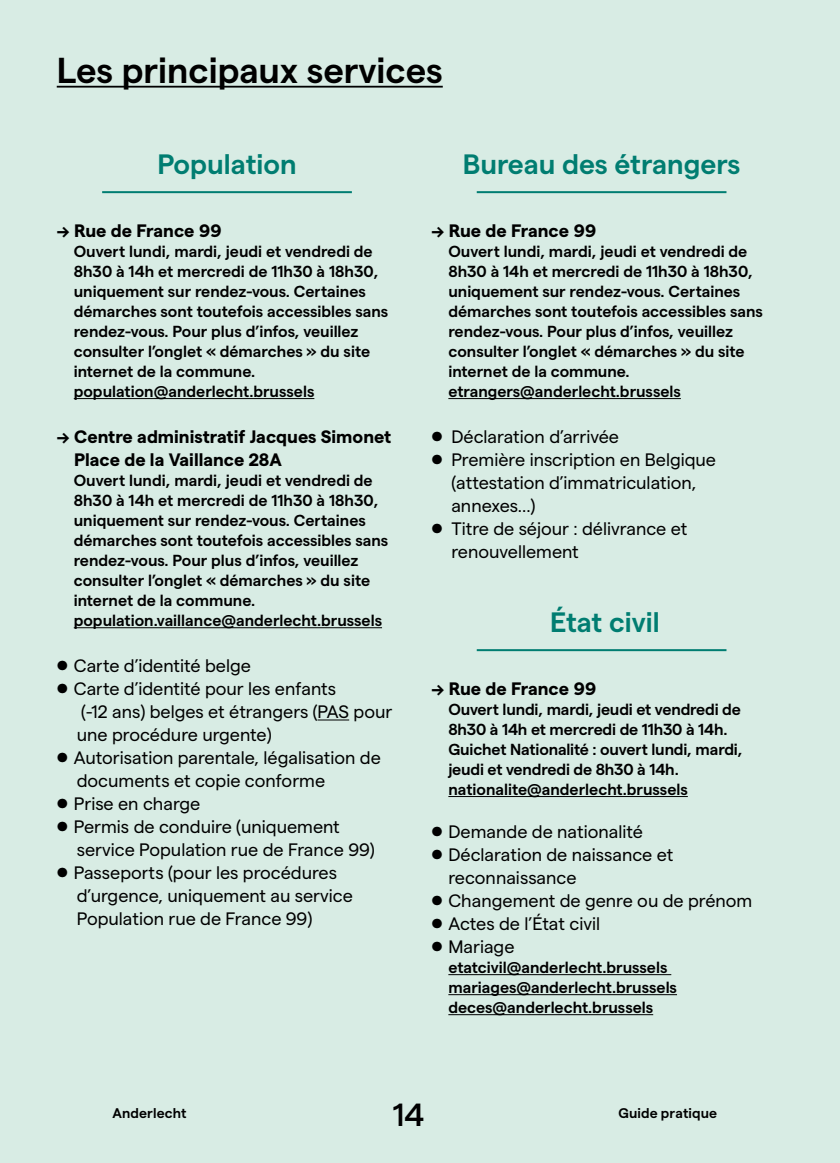
<style>
.page{position:relative;width:840px;height:1163px;background:#fff}
.page>*{position:absolute;margin:0;border:0;box-sizing:border-box;transform-origin:0 0}
.t1{font:600 36px "Matter SQ";color:#000}
.t2{font:500 32px "Matter SQ";color:#000}
.t3{font:600 28px "Matter SQ";color:#007d71}
.t4{font:18px/23px "Matter SQ";color:#000}
.t5{font:700 18px/23px "Matter SQ";color:#000}
.t6{font:600 16px/20px "Matter SQ";color:#000}
.t7{font:600 14px "Matter SQ";letter-spacing:.01em;color:#000}
.s1{font-weight:600;font-size:24px}
</style>
<div class="page">
<div style="left:0;top:0;width:839px;height:1162px;background:#d8ece4"></div>
<hr style="left:57px;top:86px;width:385px;height:2px;background:#000">
<hr style="left:102px;top:191px;width:249px;height:2px;background:#007d71">
<hr style="left:74px;top:398px;width:240px;height:1px;background:#000">
<hr style="left:74px;top:627px;width:308px;height:1px;background:#000">
<hr style="left:317px;top:719px;width:32px;height:1px;background:#000">
<hr style="left:476px;top:191px;width:250px;height:2px;background:#007d71">
<hr style="left:448px;top:398px;width:232px;height:1px;background:#000">
<hr style="left:476px;top:649px;width:250px;height:2px;background:#007d71">
<hr style="left:448px;top:796px;width:239px;height:1px;background:#000">
<hr style="left:448px;top:974px;width:223px;height:1px;background:#000">
<hr style="left:448px;top:994px;width:228px;height:1px;background:#000">
<hr style="left:448px;top:1014px;width:204px;height:1px;background:#000">
<h1 class="t1" style="left:57px;top:44px;width:387px">Les principaux services</h1>
<h3 class="t3" style="left:157px;top:144px;width:141px">Population</h3>
<h3 class="t3" style="left:462px;top:144px;width:279px">Bureau des étrangers</h3>
<p class="t5" style="left:57px;top:217px;width:166px">-&gt; Rue de France 99</p>
<p class="t6" style="left:74px;top:240px;width:316px">Ouvert lundi, mardi, jeudi et vendredi de 8h30 à 14h et mercredi de 11h30 à 18h30, uniquement sur rendez-vous. Certaines démarches sont toutefois accessibles sans rendez-vous. Pour plus d’infos, veuillez consulter l’onglet « démarches » du site internet de la commune. population@anderlecht.brussels</p>
<p class="t5" style="left:74px;top:423px;width:318px;text-indent:-17px">-&gt; Centre administratif Jacques Simonet<br>Place de la Vaillance 28A</p>
<p class="t6" style="left:74px;top:469px;width:316px">Ouvert lundi, mardi, jeudi et vendredi de 8h30 à 14h et mercredi de 11h30 à 18h30, uniquement sur rendez-vous. Certaines démarches sont toutefois accessibles sans rendez-vous. Pour plus d’infos, veuillez consulter l’onglet « démarches » du site internet de la commune. population.vaillance@anderlecht.brussels</p>
<p class="t4" style="left:57px;top:652px;width:196px"><span class="s1">•</span> Carte d’identité belge</p>
<p class="t4" style="left:77px;top:675px;width:317px;text-indent:-20px"><span class="s1">•</span> Carte d’identité pour les enfants<br>(-12 ans) belges et étrangers (PAS pour une procédure urgente)</p>
<p class="t4" style="left:77px;top:744px;width:305px;text-indent:-20px"><span class="s1">•</span> Autorisation parentale, légalisation de documents et copie conforme</p>
<p class="t4" style="left:57px;top:790px;width:145px"><span class="s1">•</span> Prise en charge</p>
<p class="t4" style="left:77px;top:813px;width:299px;text-indent:-20px"><span class="s1">•</span> Permis de conduire (uniquement service Population rue de France 99)</p>
<p class="t4" style="left:77px;top:859px;width:277px;text-indent:-20px"><span class="s1">•</span> Passeports (pour les procédures d’urgence, uniquement au service<br>Population rue de France 99)</p>
<p class="t5" style="left:431px;top:217px;width:166px">-&gt; Rue de France 99</p>
<p class="t6" style="left:448px;top:240px;width:316px">Ouvert lundi, mardi, jeudi et vendredi de 8h30 à 14h et mercredi de 11h30 à 18h30, uniquement sur rendez-vous. Certaines démarches sont toutefois accessibles sans rendez-vous. Pour plus d’infos, veuillez consulter l’onglet « démarches » du site internet de la commune. etrangers@anderlecht.brussels</p>
<p class="t4" style="left:431px;top:423px;width:189px"><span class="s1">•</span> Déclaration d’arrivée</p>
<p class="t4" style="left:451px;top:446px;width:266px;text-indent:-20px"><span class="s1">•</span> Première inscription en Belgique (attestation d’immatriculation, annexes...)</p>
<p class="t4" style="left:451px;top:515px;width:237px;text-indent:-20px"><span class="s1">•</span> Titre de séjour : délivrance et renouvellement</p>
<h3 class="t3" style="left:550px;top:601px;width:111px">État civil</h3>
<p class="t5" style="left:431px;top:675px;width:166px">-&gt; Rue de France 99</p>
<p class="t6" style="left:448px;top:697px;width:295px">Ouvert lundi, mardi, jeudi et vendredi de 8h30 à 14h et mercredi de 11h30 à 14h.<br>Guichet Nationalité : ouvert lundi, mardi, jeudi et vendredi de 8h30 à 14h. nationalite@anderlecht.brussels</p>
<p class="t4" style="left:431px;top:818px;width:213px"><span class="s1">•</span> Demande de nationalité</p>
<p class="t4" style="left:448px;top:841px;width:226px;text-indent:-17px"><span class="s1">•</span> Déclaration de naissance et reconnaissance</p>
<p class="t4" style="left:431px;top:887px;width:322px"><span class="s1">•</span> Changement de genre ou de prénom</p>
<p class="t4" style="left:431px;top:910px;width:170px"><span class="s1">•</span> Actes de l’État civil</p>
<p class="t4" style="left:431px;top:933px;width:85px"><span class="s1">•</span> Mariage</p>
<p class="t6" style="left:448px;top:955px;width:230px">etatcivil@anderlecht.brussels mariages@anderlecht.brussels deces@anderlecht.brussels</p>
<p class="t7" style="left:124px;top:1102px;width:76px">Anderlecht</p>
<h2 class="t2" style="left:404px;top:1090px;width:33px">14</h2>
<p class="t7" style="left:618px;top:1102px;width:100px">Guide pratique</p>
<h2 class="t2" style="left:393px;top:1090px;width:33px">14</h2>
<p class="t7" style="left:112px;top:1102px;width:76px">Anderlecht</p>
<p class="t7" style="left:629px;top:1102px;width:100px">Guide pratique</p>
</div>
